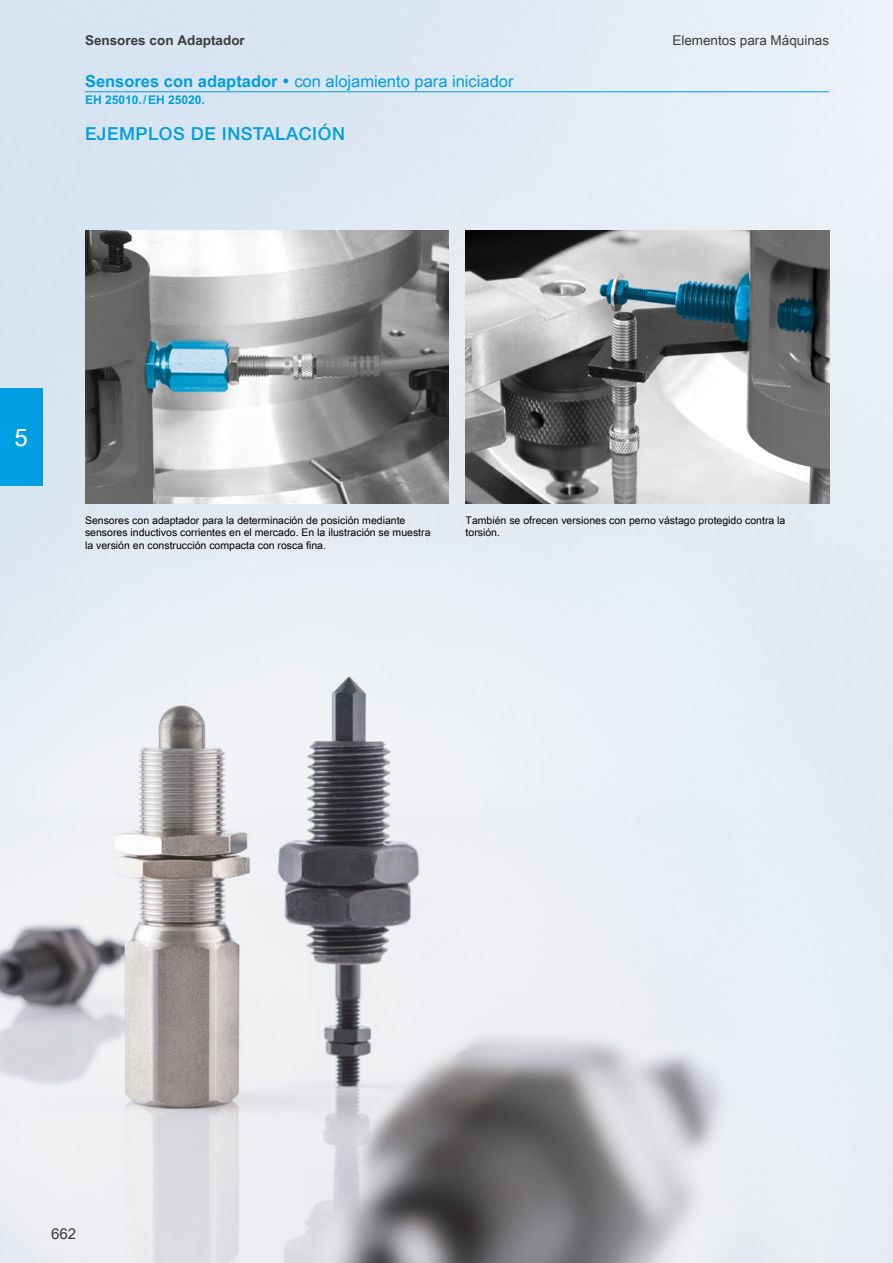
<style>
.page{position:relative;width:893px;height:1263px;background:#fff}
.page>*{position:absolute;margin:0;border:0;box-sizing:border-box;transform-origin:0 0}
.t1{font:24px "Arial Unicode MS";color:#fff}
.t2{font:500 18px "Helvetica Neue LT Std";letter-spacing:.03em;color:#009fe3}
.t3{font:16.5px "Arial Unicode MS";color:#009fe3}
.t4{font:15px "Arial Unicode MS";color:#3c3c3b}
.t5{font:13.5px "Arial Unicode MS";color:#3c3c3b}
.t6{font:700 13.5px "Arial Unicode MS";color:#3c3c3b}
.t7{font:700 12px "Arial Unicode MS";color:#009fe3}
.t8{font:10.5px/12.6px "Arial Unicode MS";color:#000}
.s1{font-weight:700}
</style>
<div class="page">
<img style="left:0;top:0;width:893px;height:1263px">
<img style="left:85px;top:231px;width:364px;height:272px">
<img style="left:466px;top:231px;width:363px;height:272px">
<div style="left:0;top:389px;width:43px;height:97px;background:#009fe3"></div>
<hr style="left:85px;top:91px;width:744px;height:1px;background:#009fe3">
<p class="t6" style="left:85px;top:30px;width:161px">Sensores con Adaptador</p>
<p class="t5" style="left:672px;top:30px;width:158px">Elementos para Máquinas</p>
<h3 class="t3" style="left:85px;top:69px;width:430px"><span class="s1">Sensores con adaptador</span> • con alojamiento para iniciador</h3>
<p class="t7" style="left:85px;top:91px;width:121px">EH 25010./EH 25020.</p>
<h2 class="t2" style="left:85px;top:123px;width:261px">EJEMPLOS DE INSTALACIÓN</h2>
<h1 class="t1" style="left:15px;top:420px;width:15px">5</h1>
<p class="t8" style="left:85px;top:513px;width:347px">Sensores con adaptador para la determinación de posición mediante sensores inductivos corrientes en el mercado. En la ilustración se muestra la versión en construcción compacta con rosca fina.</p>
<p class="t8" style="left:466px;top:513px;width:321px">También se ofrecen versiones con perno vástago protegido contra la torsión.</p>
<h3 class="t4" style="left:51px;top:1223px;width:27px">662</h3>
</div>
